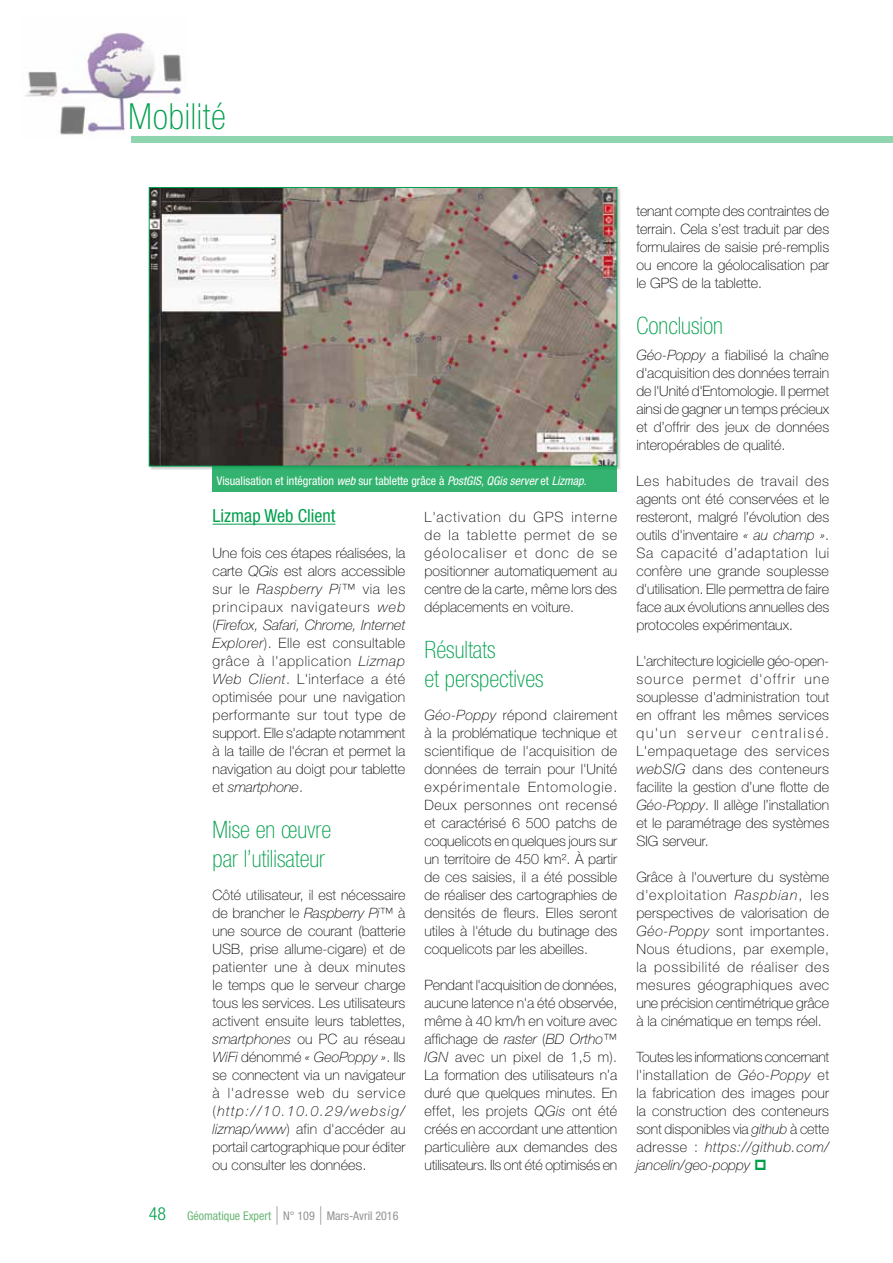
<style>
.page{position:relative;width:893px;height:1263px;background:#fff}
.page>*{position:absolute;margin:0;border:0;box-sizing:border-box;transform-origin:0 0}
.t1{font:100 condensed 36px "Helvetica Neue";letter-spacing:.02em;color:#00a04c}
.t2{font:100 condensed 24px/28.8px "Helvetica Neue";color:#00a04c}
.t3{font:condensed 18px "Helvetica Neue";color:#00a04c}
.t4{font:100 14.25px/18px "Helvetica Neue";color:#000;text-align:justify}
.t5{font:condensed 12px "Helvetica Neue";color:#fff}
.t6{font:condensed 12px "Helvetica Neue";color:#929395}
.s1{font-style:italic}
.s2{font-weight:300;font-size:18px;color:#00a04c}
.s3{color:#6ab776}
</style>
<div class="page">
<img style="left:25px;top:32px;width:157px;height:104px">
<div style="left:131px;top:136px;width:762px;height:6px;background:#8fd5b0"></div>
<hr style="left:213px;top:524px;width:122px;height:1px;background:#00a04c">
<img style="left:151px;top:189px;width:464px;height:275px">
<div style="left:149px;top:187px;width:468px;height:279px;border:1px solid #00a04c"></div>
<div style="left:213px;top:466px;width:404px;height:26px;background:#33b36f"></div>
<h1 class="t1" style="left:129px;top:96px;width:99px">Mobilité</h1>
<p class="t5" style="left:217px;top:473px;width:371px">Visualisation et intégration <span class="s1">web</span> sur tablette grâce à <span class="s1">PostGIS</span>, <span class="s1">QGis server</span> et <span class="s1">Lizmap</span>.</p>
<p class="t3" style="left:213px;top:506px;width:124px">Lizmap Web Client</p>
<p class="t4" style="left:213px;top:544px;width:194px">Une fois ces étapes réalisées, la carte <span class="s1">QGis</span> est alors accessible sur le <span class="s1">Raspberry Pi™</span> via les principaux navigateurs <span class="s1">web </span>(<span class="s1">Firefox, Safari, Chrome, Internet Explorer</span>). Elle est consultable grâce à l'application <span class="s1">Lizmap Web Client</span>. L'interface a été optimisée pour une navigation performante sur tout type de support. Elle s'adapte notamment à la taille de l'écran et permet la navigation au doigt pour tablette et <span class="s1">smartphone</span>.</p>
<h2 class="t2" style="left:213px;top:815px;width:120px">Mise en œuvre par l’utilisateur</h2>
<p class="t4" style="left:213px;top:886px;width:194px">Côté utilisateur, il est nécessaire de brancher le <span class="s1">Raspberry Pi™</span> à une source de courant (batterie USB, prise allume-cigare) et de patienter une à deux minutes le temps que le serveur charge tous les services. Les utilisateurs activent ensuite leurs tablettes, <span class="s1">smartphones</span> ou PC au réseau <span class="s1">WiFi</span> dénommé <span class="s1">« GeoPoppy »</span>. Ils se connectent via un navigateur à l'adresse web du service (<span class="s1">http://10.10.0.29/websig/ lizmap/www</span>) afin d'accéder au portail cartographique pour éditer ou consulter les données.</p>
<p class="t6" style="left:149px;top:1209px;width:251px"><span class="s2">48</span> <span class="s3">Géomatique Expert</span> N° 109 Mars-Avril 2016</p>
<p class="t4" style="left:424px;top:508px;width:194px">L'activation du GPS interne de la tablette permet de se géolocaliser et donc de se positionner automatiquement au centre de la carte, même lors des déplacements en voiture.</p>
<h2 class="t2" style="left:424px;top:635px;width:121px">Résultats<br>et perspectives</h2>
<p class="t4" style="left:424px;top:706px;width:194px"><span class="s1">Géo-Poppy</span> répond clairement à la problématique technique et scientifique de l'acquisition de données de terrain pour l'Unité expérimentale Entomologie.<br>Deux personnes ont recensé et caractérisé 6 500 patchs de coquelicots en quelques jours sur un territoire de 450 km². À partir de ces saisies, il a été possible de réaliser des cartographies de densités de fleurs. Elles seront utiles à l'étude du butinage des coquelicots par les abeilles.</p>
<p class="t4" style="left:424px;top:976px;width:194px">Pendant l'acquisition de données, aucune latence n'a été observée, même à 40 km/h en voiture avec affichage de <span class="s1">raster</span> (<span class="s1">BD Ortho™ IGN</span> avec un pixel de 1,5 m).<br>La formation des utilisateurs n’a duré que quelques minutes. En effet, les projets <span class="s1">QGis</span> ont été créés en accordant une attention particulière aux demandes des utilisateurs. Ils ont été optimisés en</p>
<p class="t4" style="left:636px;top:202px;width:194px">tenant compte des contraintes de terrain. Cela s’est traduit par des formulaires de saisie pré-remplis ou encore la géolocalisation par le GPS de la tablette.</p>
<h2 class="t2" style="left:636px;top:311px;width:88px">Conclusion</h2>
<p class="t4" style="left:636px;top:346px;width:194px"><span class="s1">Géo-Poppy</span> a fiabilisé la chaîne d'acquisition des données terrain de l'Unité d'Entomologie. Il permet ainsi de gagner un temps précieux et d’offrir des jeux de données interopérables de qualité.</p>
<p class="t4" style="left:636px;top:472px;width:194px">Les habitudes de travail des agents ont été conservées et le resteront, malgré l’évolution des outils d'inventaire <span class="s1">« au champ »</span>.<br>Sa capacité d’adaptation lui confère une grande souplesse d'utilisation. Elle permettra de faire face aux évolutions annuelles des protocoles expérimentaux.</p>
<p class="t4" style="left:636px;top:652px;width:194px">L'architecture logicielle géo-open&shy;source permet d'offrir une souplesse d'administration tout en offrant les mêmes services qu'un serveur centralisé.<br>L'empaquetage des services <span class="s1">webSIG</span> dans des conteneurs facilite la gestion d’une flotte de <span class="s1">Géo-Poppy</span>. Il allège l’installation et le paramétrage des systèmes SIG serveur.</p>
<p class="t4" style="left:636px;top:868px;width:194px">Grâce à l'ouverture du système d'exploitation <span class="s1">Raspbian</span>, les perspectives de valorisation de <span class="s1">Géo-Poppy</span> sont importantes.<br>Nous étudions, par exemple, la possibilité de réaliser des mesures géographiques avec une précision centimétrique grâce à la cinématique en temps réel.</p>
<p class="t4" style="left:636px;top:1048px;width:194px">Toutes les informations concernant l'installation de <span class="s1">Géo-Poppy</span> et la fabrication des images pour la construction des conteneurs sont disponibles via <span class="s1">github</span> à cette adresse : <span class="s1">https://github.com/ jancelin/geo-poppy</span></p>
</div>
